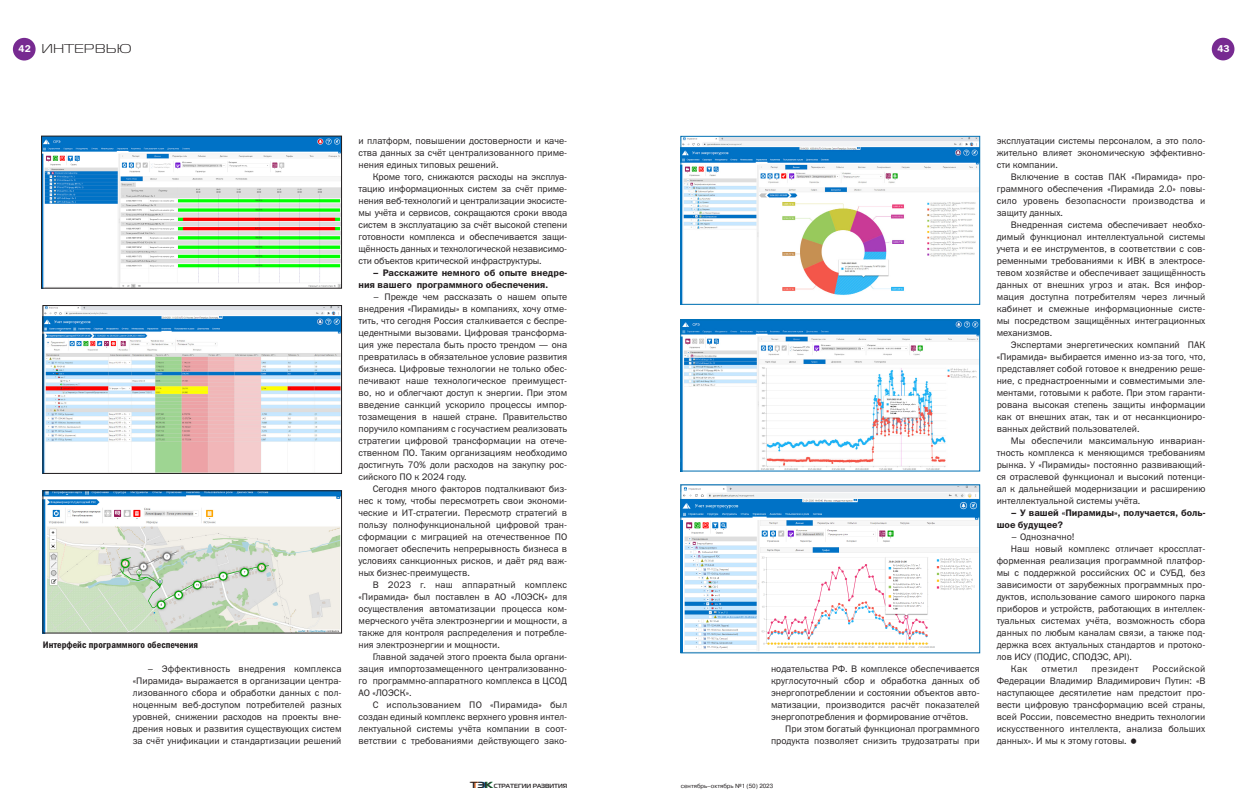
<style>
.page{position:relative;width:1248px;height:808px;background:#fff}
.page>*{position:absolute;margin:0;border:0;box-sizing:border-box;transform-origin:0 0}
.t1{font:12.8px "Magistral C";color:#231f20;scale:1.25 1}
.t2{font:10px "Franklin Gothic Demi C";color:#fff}
.t3{font:9.5px/12px "Franklin Gothic Book C";color:#231f20;text-align:justify}
.t4{font:9.5px/12px "Franklin Gothic Demi C";color:#231f20}
.t5{font:9.5px "Franklin Gothic Demi Cond C";color:#231f20}
.t6{font:9.5px "Franklin Gothic Book C";letter-spacing:.035em;color:#231f20}
.t7{font:6px "Pragmatica";color:#231f20}
.t8{font:700 6px "Magistral C";color:#231f20}
.s1{font-size:8.8px}
.s2{font-size:8.8px;color:#f36e21}
.s3{font-size:8.8px;color:#0071b4}
.s4{font-size:8.8px;color:#0d9344}
</style>
<div class="page">
<div style="left:13px;top:38px;width:23px;height:23px;background:#772a91;border-radius:50%"></div>
<div style="left:1211px;top:38px;width:23px;height:22px;background:#772a91;border-radius:50%"></div>
<img style="left:682px;top:138px;width:295px;height:165px">
<div style="left:680px;top:136px;width:299px;height:169px;border:1px solid #0071b4"></div>
<img style="left:45px;top:307px;width:295px;height:165px">
<div style="left:43px;top:305px;width:299px;height:169px;border:1px solid #231f20"></div>
<img style="left:45px;top:492px;width:295px;height:139px">
<div style="left:43px;top:490px;width:299px;height:143px;border:1px solid #231f20"></div>
<img style="left:682px;top:322px;width:295px;height:147px">
<div style="left:680px;top:320px;width:299px;height:151px;border:1px solid #0071b4"></div>
<img style="left:43px;top:138px;width:297px;height:148px">
<div style="left:41px;top:136px;width:301px;height:152px;border:1px solid #231f20"></div>
<img style="left:682px;top:487px;width:295px;height:164px">
<div style="left:680px;top:485px;width:299px;height:168px;border:1px solid #0071b4"></div>
<h1 class="t1" style="left:42px;top:41px;width:74px">интервью</h1>
<p class="t2" style="left:19px;top:43px;width:14px">42</p>
<p class="t2" style="left:1217px;top:43px;width:14px">43</p>
<p class="t5" style="left:43px;top:639px;width:157px">Интерфейс программного обеспечения</p>
<p class="t3" style="left:133px;top:663px;width:210px;text-indent:14px">– Эффективность внедрения комплекса «Пирамида» выражается в организации центра&shy;лизованного сбора и обработки данных с пол&shy;ноценным веб-доступом потребителей разных уровней, снижении расходов на проекты вне&shy;дрения новых и развития существующих систем за счёт унификации и стандартизации решений</p>
<p class="t3" style="left:358px;top:135px;width:210px">и платформ, повышении достоверности и каче&shy;ства данных за счёт централизованного приме&shy;нения единых типовых решений.</p>
<p class="t3" style="left:358px;top:171px;width:210px;text-indent:14px">Кроме того, снижаются расходы на эксплуа&shy;тацию информационных систем за счёт приме&shy;нения веб-технологий и централизации экосисте&shy;мы учёта и сервисов, сокращаются сроки ввода систем в эксплуатацию за счёт высокой степени готовности комплекса и обеспечивается защи&shy;щённость данных и технологической независимо&shy;сти объектов критической инфраструктуры.</p>
<p class="t4" style="left:358px;top:267px;width:210px;text-indent:14px">– Расскажите немного об опыте внедре&shy;ния вашего программного обеспечения.</p>
<p class="t3" style="left:358px;top:291px;width:210px;text-indent:14px">– Прежде чем рассказать о нашем опыте внедрения «Пирамиды» в компаниях, хочу отме&shy;тить, что сегодня Россия сталкивается с беспре&shy;цедентными вызовами. Цифровая трансформа&shy;ция уже перестала быть просто трендом — она превратилась в обязательное условие развития бизнеса. Цифровые технологии не только обес&shy;печивают наше технологическое преимущест&shy;во, но и облегчают доступ к энергии. При этом введение санкций ускорило процессы импор&shy;тозамещения в нашей стране. Правительство поручило компаниям с госучастием реализовать стратегии цифровой трансформации на отече&shy;ственном ПО. Таким организациям необходимо достигнуть 70% доли расходов на закупку рос&shy;сийского ПО к 2024 году.</p>
<p class="t3" style="left:358px;top:483px;width:210px;text-indent:14px">Сегодня много факторов подталкивают биз&shy;нес к тому, чтобы пересмотреть свои экономи&shy;ческие и ИТ-стратегии. Пересмотр стратегий в пользу полнофункциональной цифровой тран&shy;сформации c миграцией на отечественное ПО помогает обеспечить непрерывность бизнеса в условиях санкционных рисков, и даёт ряд важ&shy;ных бизнес-преимуществ.</p>
<p class="t3" style="left:358px;top:579px;width:210px;text-indent:14px">В 2023 г. наш аппаратный комплекс «Пирамида» был поставлен в АО «ЛОЭСК» для осуществления автоматизации процесса ком&shy;мерческого учёта электроэнергии и мощности, а также для контроля распределения и потребле&shy;ния электроэнергии и мощности.</p>
<p class="t3" style="left:358px;top:651px;width:210px;text-indent:14px">Главной задачей этого проекта была органи&shy;зация импортозамещенного централизованно&shy;го программно-аппаратного комплекса в ЦСОД АО «ЛОЭСК».</p>
<p class="t3" style="left:358px;top:699px;width:210px;text-indent:14px">С использованием ПО «Пирамида» был создан единый комплекс верхнего уровня интел&shy;лектуальной системы учёта компании в соот&shy;ветствии с требованиями действующего зако-</p>
<p class="t3" style="left:771px;top:663px;width:210px">нодательства РФ. В комплексе обеспечивается круглосуточный сбор и обработка данных об энергопотреблении и состоянии объектов авто&shy;матизации, производится расчёт показателей энергопотребления и формирование отчётов.</p>
<p class="t3" style="left:771px;top:723px;width:210px;text-align:right">При этом богатый функционал программного продукта позволяет снизить трудозатраты при</p>
<p class="t8" style="left:470px;top:782px;width:99px"><span class="s1">Т</span><span class="s2">Т</span><span class="s1">Э</span><span class="s3">Э</span><span class="s1">К</span><span class="s4">К</span>СТРАТЕГИИ РАЗВИТИЯ</p>
<p class="t7" style="left:680px;top:782px;width:94px">cентябрь–октябрь №1 (50) 2023</p>
<p class="t3" style="left:996px;top:135px;width:210px">эксплуатации системы персоналом, а это поло&shy;жительно влияет экономическую эффективно&shy;сти компании.</p>
<p class="t3" style="left:996px;top:171px;width:210px;text-indent:14px">Включение в состав ПАК «Пирамида» про&shy;граммного обеспечения «Пирамида 2.0» повы&shy;сило уровень безопасности производства и защиту данных.</p>
<p class="t3" style="left:996px;top:219px;width:210px;text-indent:14px">Внедренная система обеспечивает необхо&shy;димый функционал интеллектуальной системы учета и ее инструментов, в соответствии с сов&shy;ременными требованиями к ИВК в электросе&shy;тевом хозяйстве и обеспечивает защищённость данных от внешних угроз и атак. Вся инфор&shy;мация доступна потребителям через личный кабинет и смежные информационные систе&shy;мы посредством защищённых интеграционных механизмов.</p>
<p class="t3" style="left:996px;top:339px;width:210px;text-indent:14px">Экспертами энергетических компаний ПАК «Пирамида» выбирается именно из-за того, что, представляет собой готовое к внедрению реше&shy;ние, с преднастроенными и совместимыми эле&shy;ментами, готовыми к работе. При этом гаранти&shy;рована высокая степень защиты информации как от внешних атак, так и от несанкциониро&shy;ванных действий пользователей.</p>
<p class="t3" style="left:996px;top:435px;width:210px;text-indent:14px">Мы обеспечили максимальную инвариан&shy;тность комплекса к меняющимся требованиям рынка. У «Пирамиды» постоянно развивающий&shy;ся отраслевой функционал и высокий потенци&shy;ал к дальнейшей модернизации и расширению интеллектуальной системы учёта.</p>
<p class="t4" style="left:996px;top:506px;width:210px;text-indent:14px">– У вашей «Пирамиды», получается, боль&shy;шое будущее?</p>
<p class="t3" style="left:1010px;top:531px;width:65px">– Однозначно!</p>
<p class="t3" style="left:1010px;top:543px;width:196px">Наш новый комплекс отличает кроссплат-</p>
<p class="t3" style="left:996px;top:555px;width:210px">форменная реализация программной платфор-</p>
<p class="t3" style="left:996px;top:567px;width:210px">мы с поддержкой российских ОС и СУБД, без</p>
<p class="t3" style="left:996px;top:579px;width:210px">зависимости от зарубежных программных про-</p>
<p class="t3" style="left:996px;top:591px;width:210px">дуктов, использование самого широкого парка</p>
<p class="t3" style="left:996px;top:603px;width:210px">приборов и устройств, работающих в интеллек-</p>
<p class="t3" style="left:996px;top:615px;width:210px">туальных системах учёта, возможность сбора</p>
<p class="t3" style="left:996px;top:627px;width:210px">данных по любым каналам связи, а также под-</p>
<p class="t3" style="left:996px;top:639px;width:210px">держка всех актуальных стандартов и протоко-</p>
<p class="t3" style="left:996px;top:651px;width:137px">лов ИСУ (ПОДИС, СПОДЭС, API).</p>
<p class="t3" style="left:1010px;top:663px;width:18px">Как</p>
<p class="t6" style="left:1041px;top:663px;width:38px">отметил</p>
<p class="t6" style="left:1091px;top:663px;width:48px">президент</p>
<p class="t3" style="left:996px;top:663px;width:210px;text-indent:156px">Российской Федерации Владимир Владимирович Путин: «В наступающее десятилетие нам предстоит про&shy;вести цифровую трансформацию всей страны, всей России, повсеместно внедрить технологии искусственного интеллекта, анализа больших данных». И мы к этому готовы.</p>
</div>
